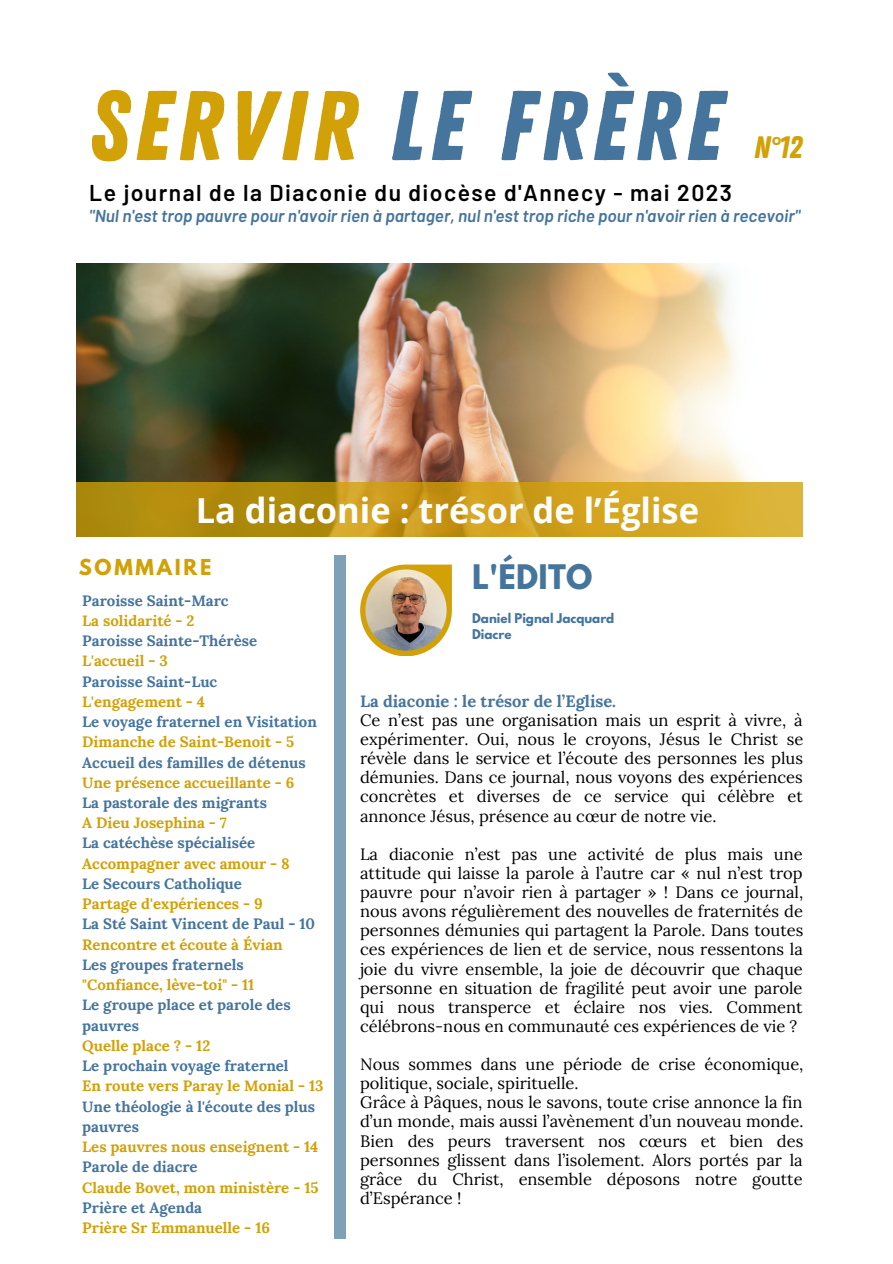
<style>
.page{position:relative;width:893px;height:1264px;background:#fff}
.page>*{position:absolute;margin:0;border:0;box-sizing:border-box;transform-origin:0 0}
.t1{font:98.7px "Zing Rust Base";letter-spacing:.05em;color:#45749d}
.t2{font:700 34.5px "Open Sans";color:#fff}
.t3{font:31.05px "Zing Rust Base";color:#d2a107}
.t4{font:700 30px "League Spartan";letter-spacing:.01em;color:#45749d}
.t5{font:600 22.95px "Barlow";letter-spacing:.065em;color:#000}
.t6{font:700 19.5px "League Spartan";letter-spacing:.14em;color:#d2a107}
.t7{font:italic 600 17.25px "Barlow";color:#45749d}
.t8{font:16.5px/19px "Lora";color:#000;text-align:justify}
.t9{font:700 16.5px "Lora";color:#45749d}
.t10{font:700 15px/20.2px "Lora";color:#45749d}
.t11{font:700 15px "Lora";color:#d2a107}
.t12{font:700 11.85px "League Spartan";color:#45749d}
.s1{color:#d2a107}
</style>
<div class="page">
<div style="left:334px;top:555px;width:11px;height:683px;background:#7ea1b8"></div>
<svg style="left:360px;top:564px;width:92px;height:92px"></svg>
<img style="left:365px;top:569px;width:81px;height:81px">
<img style="left:76px;top:264px;width:727px;height:273px">
<svg style="left:76px;top:483px;width:726px;height:54px;background:#c59b1a"></svg>
<p class="t1" style="left:89px;top:68px;width:634px"><span class="s1">SERVIR</span> LE FRÈRE</p>
<p class="t5" style="left:89px;top:178px;width:644px">Le journal de la Diaconie du diocèse d'Annecy - mai 2023</p>
<p class="t3" style="left:753px;top:129px;width:50px">N°12</p>
<p class="t7" style="left:89px;top:205px;width:712px">"Nul n'est trop pauvre pour n'avoir rien à partager, nul n'est trop riche pour n'avoir rien à recevoir"</p>
<p class="t2" style="left:196px;top:486px;width:505px">La diaconie : trésor de l’Église</p>
<p class="t6" style="left:79px;top:557px;width:134px">SOMMAIRE</p>
<p class="t10" style="left:82px;top:590px;width:148px">Paroisse Saint-Marc</p>
<p class="t11" style="left:82px;top:610px;width:114px">La solidarité - 2</p>
<p class="t10" style="left:82px;top:630px;width:176px">Paroisse Sainte-Thérèse</p>
<p class="t11" style="left:82px;top:651px;width:87px">L'accueil - 3</p>
<p class="t10" style="left:82px;top:671px;width:137px">Paroisse Saint-Luc</p>
<p class="t11" style="left:82px;top:691px;width:124px">L'engagement - 4</p>
<p class="t10" style="left:82px;top:711px;width:236px">Le voyage fraternel en Visitation</p>
<p class="t11" style="left:82px;top:732px;width:213px">Dimanche de Saint-Benoit - 5</p>
<p class="t10" style="left:82px;top:752px;width:225px">Accueil des familles de détenus</p>
<p class="t11" style="left:82px;top:772px;width:213px">Une présence accueillante - 6</p>
<p class="t10" style="left:82px;top:792px;width:186px">La pastorale des migrants</p>
<p class="t11" style="left:82px;top:813px;width:146px">A Dieu Josephina - 7</p>
<p class="t10" style="left:82px;top:832px;width:174px">La catéchèse spécialisée</p>
<p class="t11" style="left:82px;top:853px;width:209px">Accompagner avec amour - 8</p>
<p class="t10" style="left:82px;top:873px;width:161px">Le Secours Catholique</p>
<p class="t11" style="left:82px;top:894px;width:182px">Partage d'expériences - 9</p>
<p class="t10" style="left:82px;top:913px;width:234px">La Sté Saint Vincent de Paul - 10</p>
<p class="t11" style="left:82px;top:934px;width:202px">Rencontre et écoute à Évian</p>
<p class="t10" style="left:82px;top:954px;width:163px">Les groupes fraternels</p>
<p class="t11" style="left:82px;top:975px;width:173px">"Confiance, lève-toi" - 11</p>
<p class="t10" style="left:82px;top:994px;width:210px">Le groupe place et parole des pauvres</p>
<p class="t11" style="left:82px;top:1035px;width:130px">Quelle place ? - 12</p>
<p class="t10" style="left:82px;top:1055px;width:208px">Le prochain voyage fraternel</p>
<p class="t11" style="left:82px;top:1076px;width:243px">En route vers Paray le Monial - 13</p>
<p class="t10" style="left:82px;top:1095px;width:234px">Une théologie à l'écoute des plus pauvres</p>
<p class="t11" style="left:82px;top:1136px;width:238px">Les pauvres nous enseignent - 14</p>
<p class="t10" style="left:82px;top:1156px;width:117px">Parole de diacre</p>
<p class="t11" style="left:82px;top:1177px;width:238px">Claude Bovet, mon ministère - 15</p>
<p class="t10" style="left:82px;top:1197px;width:121px">Prière et Agenda</p>
<p class="t11" style="left:82px;top:1217px;width:189px">Prière Sr Emmanuelle - 16</p>
<p class="t4" style="left:472px;top:562px;width:122px">L'ÉDITO</p>
<p class="t12" style="left:472px;top:612px;width:144px">Daniel Pignal Jacquard</p>
<p class="t12" style="left:472px;top:628px;width:41px">Diacre</p>
<p class="t9" style="left:360px;top:690px;width:257px">La diaconie : le trésor de l’Eglise.</p>
<p class="t8" style="left:360px;top:710px;width:445px">Ce n’est pas une organisation mais un esprit à vivre, à expérimenter. Oui, nous le croyons, Jésus le Christ se révèle dans le service et l’écoute des personnes les plus démunies. Dans ce journal, nous voyons des expériences concrètes et diverses de ce service qui célèbre et annonce Jésus, présence au cœur de notre vie.</p>
<p class="t8" style="left:360px;top:844px;width:444px">La diaconie n’est pas une activité de plus mais une attitude qui laisse la parole à l’autre car « nul n’est trop pauvre pour n’avoir rien à partager » ! Dans ce journal, nous avons régulièrement des nouvelles de fraternités de personnes démunies qui partagent la Parole. Dans toutes ces expériences de lien et de service, nous ressentons la joie du vivre ensemble, la joie de découvrir que chaque personne en situation de fragilité peut avoir une parole qui nous transperce et éclaire nos vies. Comment célébrons-nous en communauté ces expériences de vie ?</p>
<p class="t8" style="left:360px;top:1054px;width:445px">Nous sommes dans une période de crise économique, politique, sociale, spirituelle.</p>
<p class="t8" style="left:360px;top:1092px;width:445px">Grâce à Pâques, nous le savons, toute crise annonce la fin d’un monde, mais aussi l’avènement d’un nouveau monde.<br>Bien des peurs traversent nos cœurs et bien des personnes glissent dans l’isolement. Alors portés par la grâce du Christ, ensemble déposons notre goutte d’Espérance !</p>
</div>
